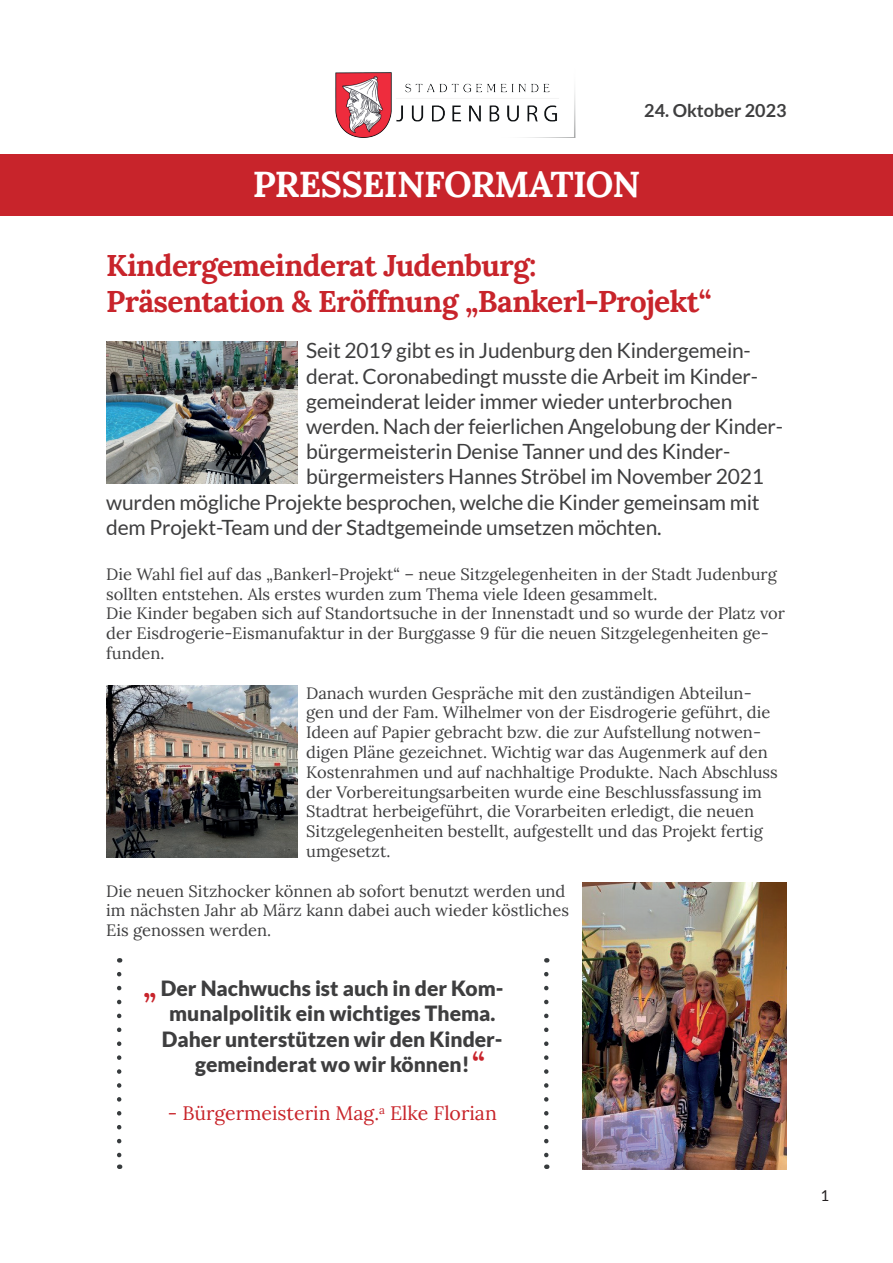
<style>
.page{position:relative;width:893px;height:1263px;background:#fff}
.page>*{position:absolute;margin:0;border:0;box-sizing:border-box;transform-origin:0 0}
.t1{font:700 36px "Lora";letter-spacing:-.02em;color:#fff}
.t2{font:700 30px/36px "Lora";letter-spacing:-.02em;color:#c8242b}
.t3{font:21px "Lato";letter-spacing:-.01em;color:#3e3e3f}
.t4{font:900 21px/25.2px "Lato";color:#3e3e3f;text-align:center}
.t5{font:19.5px "Lora";color:#c82329}
.t6{font:700 18px "Lato";color:#3e3e3f}
.t7{font:16.5px/19.8px "Lora";color:#3e3e3f}
.t8{font:15px "Lato";color:#231f20}
</style>
<div class="page">
<img style="left:335px;top:72px;width:54px;height:66px">
<img style="left:389px;top:72px;width:187px;height:66px">
<div style="left:0;top:154px;width:893px;height:61px;background:#c8242b"></div>
<img style="left:106px;top:341px;width:192px;height:143px">
<img style="left:106px;top:685px;width:192px;height:172px">
<img style="left:582px;top:882px;width:205px;height:287px">
<svg style="left:117px;top:974px;width:4px;height:195px"></svg>
<svg style="left:544px;top:974px;width:5px;height:195px"></svg>
<p class="t6" style="left:644px;top:100px;width:144px">24. Oktober 2023</p>
<h1 class="t1" style="left:253px;top:157px;width:389px">PRESSEINFORMATION</h1>
<h2 class="t2" style="left:106px;top:245px;width:607px">Kindergemeinderat Judenburg:<br>Präsentation &amp; Eröffnung „Bankerl-Projekt“</h2>
<p class="t3" style="left:306px;top:339px;width:446px">Seit 2019 gibt es in Judenburg den Kindergemein-</p>
<p class="t3" style="left:306px;top:364px;width:453px">derat. Coronabedingt musste die Arbeit im Kinder-</p>
<p class="t3" style="left:306px;top:389px;width:428px">gemeinderat leider immer wieder unterbrochen</p>
<p class="t3" style="left:306px;top:415px;width:478px">werden. Nach der feierlichen Angelobung der Kinder-</p>
<p class="t3" style="left:306px;top:440px;width:426px">bürgermeisterin Denise Tanner und des Kinder-</p>
<p class="t3" style="left:306px;top:465px;width:459px">bürgermeisters Hannes Ströbel im November 2021</p>
<p class="t3" style="left:106px;top:490px;width:655px">wurden mögliche Projekte besprochen, welche die Kinder gemeinsam mit</p>
<p class="t3" style="left:106px;top:515px;width:557px">dem Projekt-Team und der Stadtgemeinde umsetzen möchten.</p>
<p class="t7" style="left:106px;top:563px;width:680px">Die Wahl fiel auf das „Bankerl-Projekt“ – neue Sitzgelegenheiten in der Stadt Judenburg sollten entstehen. Als erstes wurden zum Thema viele Ideen gesammelt.<br>Die Kinder begaben sich auf Standortsuche in der Innenstadt und so wurde der Platz vor der Eisdrogerie-Eismanufaktur in der Burggasse 9 für die neuen Sitzgelegenheiten ge&shy;funden.</p>
<p class="t7" style="left:306px;top:682px;width:473px">Danach wurden Gespräche mit den zuständigen Abteilun&shy;gen und der Fam. Wilhelmer von der Eisdrogerie geführt, die Ideen auf Papier gebracht bzw. die zur Aufstellung notwen&shy;digen Pläne gezeichnet. Wichtig war das Augenmerk auf den Kostenrahmen und auf nachhaltige Produkte. Nach Abschluss der Vorbereitungsarbeiten wurde eine Beschlussfassung im Stadtrat herbeigeführt, die Vorarbeiten erledigt, die neuen Sitzgelegenheiten bestellt, aufgestellt und das Projekt fertig umgesetzt.</p>
<p class="t7" style="left:106px;top:880px;width:464px">Die neuen Sitzhocker können ab sofort benutzt werden und im nächsten Jahr ab März kann dabei auch wieder köstliches<br>Eis genossen werden.</p>
<p class="t4" style="left:161px;top:975px;width:344px">Der Nachwuchs ist auch in der Kom&shy;munalpolitik ein wichtiges Thema.<br>Daher unterstützen wir den Kinder&shy;gemeinderat wo wir können!</p>
<p class="t5" style="left:168px;top:1099px;width:331px">- Bürgermeisterin Mag.<sup>a</sup> Elke Florian</p>
<h2 class="t2" style="left:143px;top:966px;width:15px">„</h2>
<h2 class="t2" style="left:472px;top:1043px;width:14px">“</h2>
<p class="t8" style="left:820px;top:1187px;width:10px">1</p>
</div>
